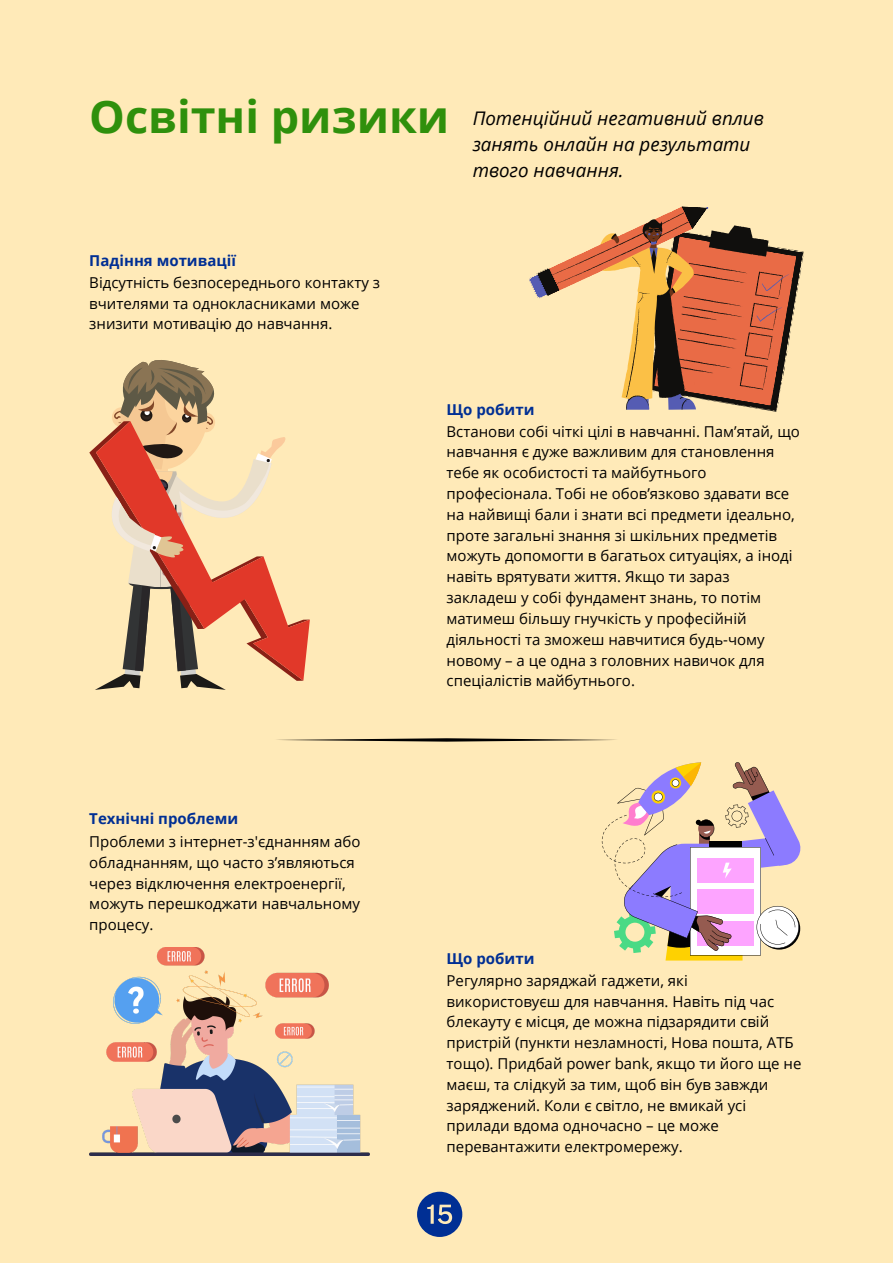
<style>
.page{position:relative;width:893px;height:1263px;background:#ffeab8}
.page>*{position:absolute;margin:0;border:0;box-sizing:border-box;transform-origin:0 0}
.t1{font:700 45px "Open Sans";color:#2f900c}
.t2{font:italic 18.75px/25.9px "Open Sans";color:#000}
.t3{font:15px/20.9px "Open Sans";color:#000}
.t4{font:700 15px "Open Sans";color:#002f94}
</style>
<div class="page">
<svg style="left:89px;top:360px;width:221px;height:330px"></svg>
<svg style="left:529px;top:206px;width:275px;height:206px"></svg>
<svg style="left:277px;top:738px;width:339px;height:4px"></svg>
<img style="left:89px;top:947px;width:280px;height:209px">
<svg style="left:602px;top:762px;width:199px;height:198px"></svg>
<svg style="left:417px;top:1192px;width:45px;height:45px"></svg>
<h2 class="t1" style="left:89px;top:85px;width:361px">Освітні ризики</h2>
<h3 class="t2" style="left:473px;top:105px;width:293px">Потенційний негативний вплив занять онлайн на результати твого навчання.</h3>
<p class="t4" style="left:89px;top:250px;width:148px">Падіння мотивації</p>
<p class="t3" style="left:89px;top:271px;width:292px">Відсутність безпосереднього контакту з вчителями та однокласниками може знизити мотивацію до навчання.</p>
<p class="t4" style="left:89px;top:808px;width:150px">Технічні проблеми</p>
<p class="t3" style="left:89px;top:831px;width:273px">Проблеми з інтернет-з'єднанням або обладнанням, що часто з’являються через відключення електроенергії, можуть перешкоджати навчальному процесу.</p>
<h3 class="t4" style="left:446px;top:399px;width:89px">Що робити</h3>
<p class="t3" style="left:446px;top:420px;width:355px">Встанови собі чіткі цілі в навчанні. Пам’ятай, що навчання є дуже важливим для становлення тебе як особистості та майбутнього професіонала. Тобі не обов’язково здавати все на найвищі бали і знати всі предмети ідеально, проте загальні знання зі шкільних предметів можуть допомогти в багатьох ситуаціях, а іноді навіть врятувати життя. Якщо ти зараз закладеш у собі фундамент знань, то потім матимеш більшу гнучкість у професійній діяльності та зможеш навчитися будь-чому новому – а це одна з головних навичок для спеціалістів майбутнього.</p>
<p class="t4" style="left:446px;top:948px;width:89px">Що робити</p>
<h3 class="t3" style="left:446px;top:969px;width:356px">Регулярно заряджай гаджети, які використовуєш для навчання. Навіть під час блекауту є місця, де можна підзарядити свій пристрій (пункти незламності, Нова пошта, АТБ тощо). Придбай power bank, якщо ти його ще не маєш, та слідкуй за тим, щоб він був завжди заряджений. Коли є світло, не вмикай усі прилади вдома одночасно – це може перевантажити електромережу.</h3>
</div>
